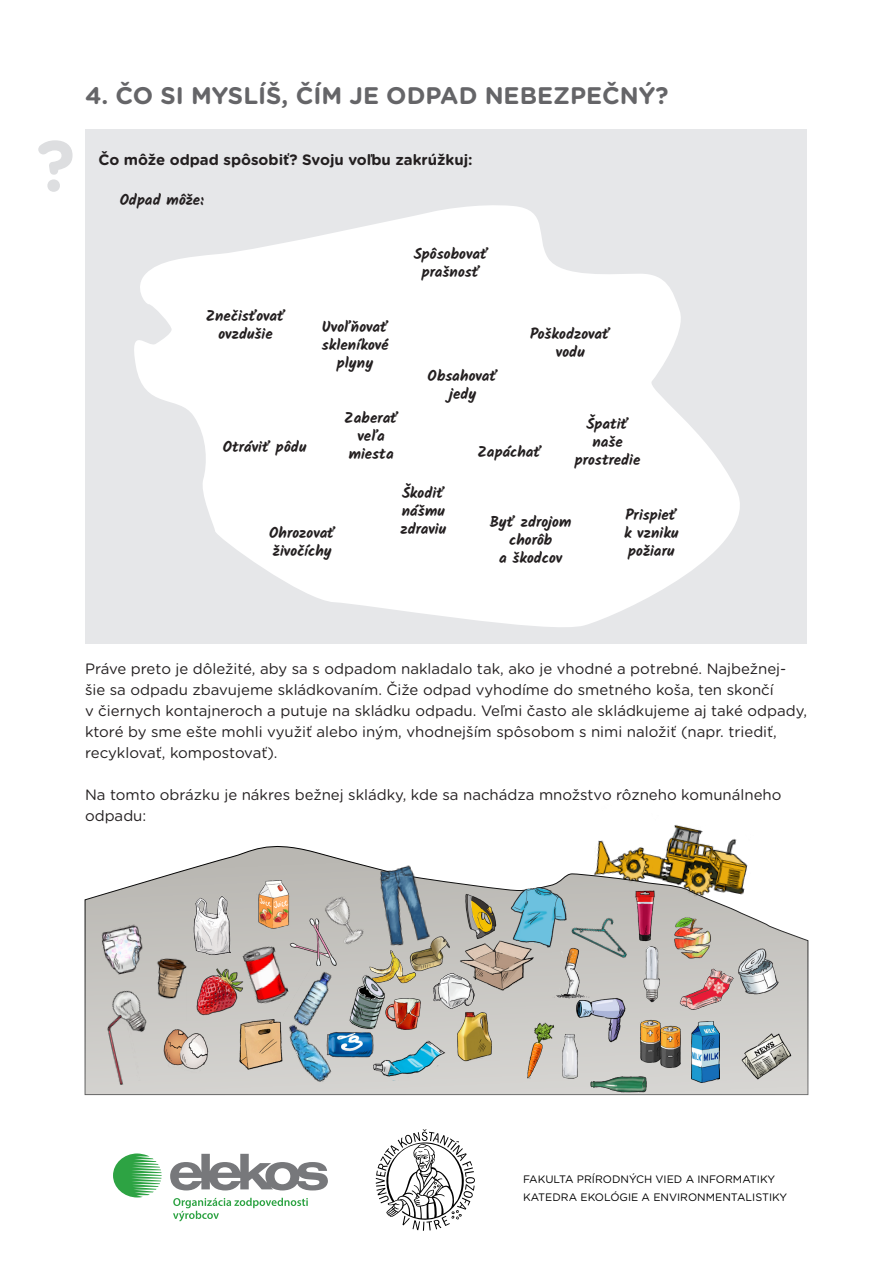
<style>
.page{position:relative;width:893px;height:1263px;background:#fff}
.page>*{position:absolute;margin:0;border:0;box-sizing:border-box;transform-origin:0 0}
.t1{font:700 24px "Gotham Rounded";color:#656568}
.t2{font:15px/21px "Gotham Rounded";color:#231f20}
.t3{font:700 15px/18px "Kalam";color:#231f20;text-align:center}
.t4{font:700 15px "Gotham Rounded";color:#231f20}
.t5{font:10.8px/17.5px "Gotham Rounded";color:#000}
</style>
<div class="page">
<svg style="left:376px;top:1129px;width:99px;height:102px"></svg>
<svg style="left:113px;top:1153px;width:49px;height:44px"></svg>
<svg style="left:170px;top:1154px;width:158px;height:36px"></svg>
<svg style="left:173px;top:1198px;width:135px;height:23px"></svg>
<img style="left:597px;top:825px;width:140px;height:20px">
<svg style="left:84px;top:845px;width:725px;height:250px"></svg>
<div style="left:85px;top:130px;width:721px;height:514px;background:#e6e7e9"></div>
<svg style="left:134px;top:205px;width:606px;height:422px;fill:#fff"></svg>
<svg style="left:38px;top:140px;width:35px;height:52px"></svg>
<img style="left:187px;top:959px;width:63px;height:62px">
<img style="left:240px;top:939px;width:46px;height:67px">
<img style="left:282px;top:963px;width:66px;height:66px">
<img style="left:367px;top:951px;width:54px;height:37px">
<img style="left:343px;top:975px;width:46px;height:56px">
<img style="left:281px;top:1016px;width:53px;height:72px">
<img style="left:256px;top:880px;width:34px;height:51px">
<img style="left:192px;top:896px;width:43px;height:62px">
<img style="left:155px;top:1020px;width:58px;height:58px">
<img style="left:98px;top:978px;width:67px;height:67px">
<img style="left:146px;top:953px;width:47px;height:51px">
<img style="left:234px;top:1017px;width:54px;height:55px">
<img style="left:286px;top:913px;width:57px;height:53px">
<img style="left:93px;top:922px;width:60px;height:56px">
<img style="left:315px;top:889px;width:59px;height:64px">
<img style="left:361px;top:857px;width:94px;height:94px">
<img style="left:408px;top:932px;width:41px;height:41px">
<img style="left:463px;top:893px;width:35px;height:43px">
<img style="left:429px;top:969px;width:49px;height:44px">
<img style="left:85px;top:1009px;width:59px;height:85px">
<img style="left:325px;top:1029px;width:51px;height:31px">
<img style="left:504px;top:881px;width:69px;height:69px">
<img style="left:459px;top:936px;width:75px;height:55px">
<img style="left:368px;top:1031px;width:82px;height:58px">
<img style="left:448px;top:1010px;width:53px;height:52px">
<img style="left:384px;top:988px;width:44px;height:44px">
<img style="left:557px;top:1027px;width:28px;height:56px">
<img style="left:692px;top:1021px;width:27px;height:61px">
<img style="left:590px;top:1073px;width:60px;height:22px">
<img style="left:734px;top:947px;width:45px;height:49px">
<img style="left:739px;top:1033px;width:55px;height:48px">
<img style="left:571px;top:991px;width:58px;height:55px">
<img style="left:678px;top:964px;width:56px;height:50px">
<img style="left:669px;top:911px;width:54px;height:52px">
<img style="left:551px;top:943px;width:39px;height:61px">
<img style="left:637px;top:1018px;width:25px;height:47px">
<img style="left:657px;top:1023px;width:25px;height:47px">
<img style="left:615px;top:886px;width:60px;height:60px">
<img style="left:565px;top:899px;width:77px;height:67px">
<img style="left:635px;top:942px;width:34px;height:61px">
<img style="left:515px;top:1021px;width:42px;height:58px">
<p class="t1" style="left:85px;top:78px;width:585px">4. ČO SI MYSLÍŠ, ČÍM JE ODPAD NEBEZPEČNÝ?</p>
<p class="t4" style="left:99px;top:149px;width:376px">Čo môže odpad spôsobiť? Svoju voľbu zakrúžkuj:</p>
<p class="t3" style="left:120px;top:191px;width:86px">Odpad môže:</p>
<p class="t3" style="left:206px;top:307px;width:81px">Znečisťovať ovzdušie</p>
<p class="t3" style="left:223px;top:438px;width:85px">Otráviť pôdu</p>
<p class="t3" style="left:414px;top:245px;width:76px">Spôsobovať prašnosť</p>
<p class="t3" style="left:322px;top:318px;width:68px">Uvoľňovať skleníkové plyny</p>
<p class="t3" style="left:530px;top:324px;width:82px">Poškodzovať vodu</p>
<p class="t3" style="left:428px;top:366px;width:71px">Obsahovať jedy</p>
<p class="t3" style="left:344px;top:409px;width:56px">Zaberať veľa miesta</p>
<p class="t3" style="left:477px;top:443px;width:66px">Zapáchať</p>
<p class="t3" style="left:586px;top:414px;width:44px">Špatiť</p>
<p class="t3" style="left:575px;top:432px;width:67px">naše prostredie</p>
<p class="t3" style="left:269px;top:524px;width:68px;text-align:left">Ohrozovať živočíchy</p>
<p class="t3" style="left:400px;top:483px;width:47px;text-align:justify">Škodiť nášmu zdraviu</p>
<p class="t3" style="left:490px;top:513px;width:83px">Byť zdrojom chorôb<br>a škodcov</p>
<p class="t3" style="left:624px;top:506px;width:56px;text-align:justify">Prispieť k vzniku požiaru</p>
<p class="t2" style="left:85px;top:658px;width:723px">Práve preto je dôležité, aby sa s odpadom nakladalo tak, ako je vhodné a potrebné. Najbežnej&shy;šie sa odpadu zbavujeme skládkovaním. Čiže odpad vyhodíme do smetného koša, ten skončí<br>v čiernych kontajneroch a putuje na skládku odpadu. Veľmi často ale skládkujeme aj také odpady, ktoré by sme ešte mohli využiť alebo iným, vhodnejším spôsobom s nimi naložiť (napr. triediť, recyklovať, kompostovať).</p>
<p class="t2" style="left:85px;top:784px;width:698px">Na tomto obrázku je nákres bežnej skládky, kde sa nachádza množstvo rôzneho komunálneho odpadu:</p>
<p class="t5" style="left:523px;top:1170px;width:266px">FAKULTA PRÍRODNÝCH VIED A INFORMATIKY<br>KATEDRA EKOLÓGIE A ENVIRONMENTALISTIKY</p>
</div>
